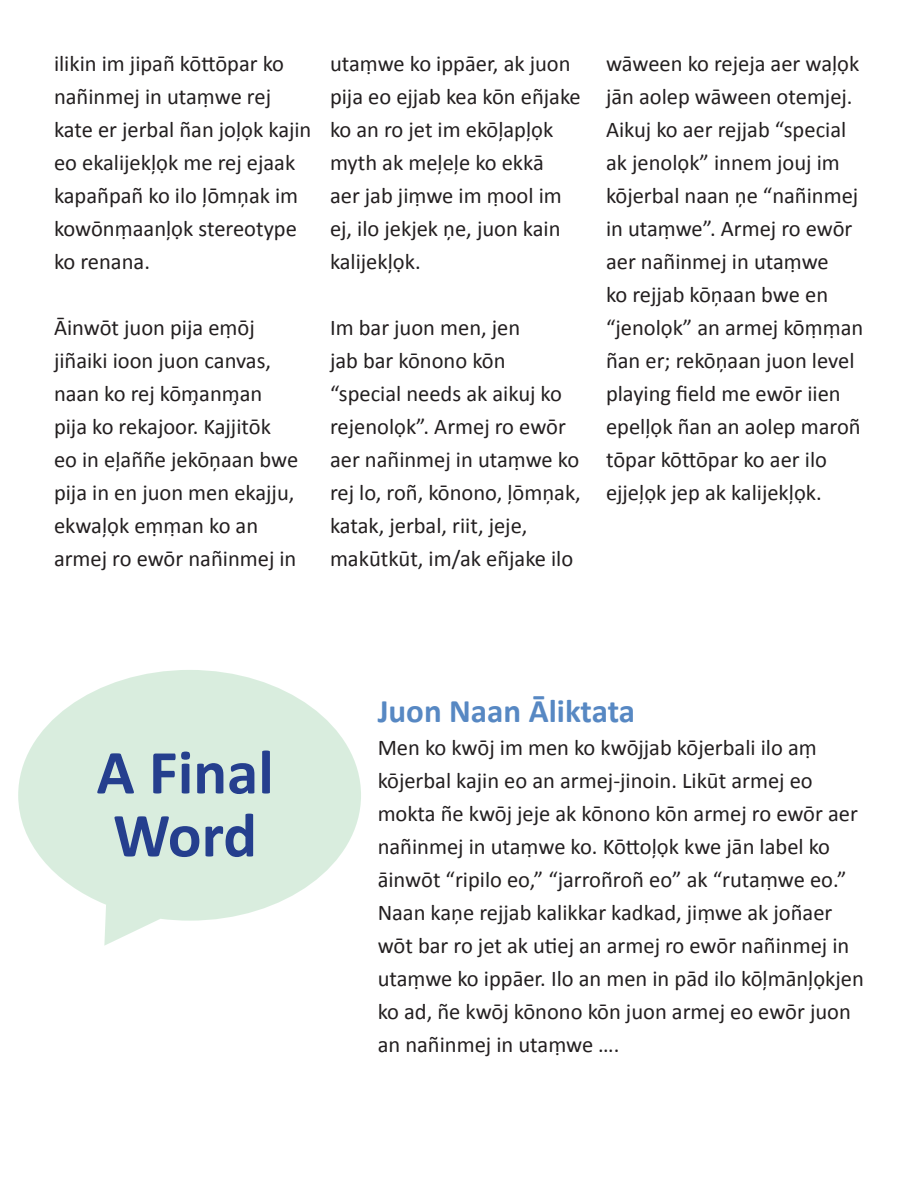
<style>
.page{position:relative;width:918px;height:1188px;background:#fff}
.page>*{position:absolute;margin:0;border:0;box-sizing:border-box;transform-origin:0 0}
.t1{font:700 63px/63px "Calibri";color:#253f8e}
.t2{font:700 33px "Calibri";color:#5788c3}
.t3{font:22.5px/33px "Calibri";color:#231f20}
</style>
<div class="page">
<svg style="left:18px;top:670px;width:343px;height:276px;fill:#d9edde"></svg>
<p class="t3" style="left:54px;top:47px;width:259px">ilikin im jipañ kōttōpar ko nañinmej in utaṃwe rej kate er jerbal ñan joļọk kajin eo ekalijekļọk me rej ejaak kapañpañ ko ilo ļōmņak im kowōnṃaanļọk stereotype ko renana.</p>
<p class="t3" style="left:54px;top:311px;width:246px">Āinwōt juon pija eṃōj jiñaiki ioon juon canvas, naan ko rej kōm̧anm̧an pija ko rekajoor. Kajjitōk eo in eļaññe jekōņaan bwe pija in en juon men ekajju, ekwaļọk eṃṃan ko an armej ro ewōr nañinmej in</p>
<p class="t3" style="left:330px;top:47px;width:252px">utaṃwe ko ippāer, ak juon pija eo ejjab kea kōn eñjake ko an ro jet im ekōļapļọk myth ak meļeļe ko ekkā<br>aer jab jiṃwe im ṃool im ej, ilo jekjek ņe, juon kain kalijekļọk.</p>
<p class="t3" style="left:330px;top:311px;width:252px">Im bar juon men, jen<br>jab bar kōnono kōn “special needs ak aikuj ko rejenolọk”. Armej ro ewōr aer nañinmej in utaṃwe ko rej lo, roñ, kōnono, ļōmņak, katak, jerbal, riit, jeje, makūtkūt, im/ak eñjake ilo</p>
<p class="t3" style="left:606px;top:47px;width:259px">wāween ko rejeja aer waļọk jān aolep wāween otemjej.<br>Aikuj ko aer rejjab “special ak jenolọk” innem jouj im kōjerbal naan ņe “nañinmej in utaṃwe”. Armej ro ewōr aer nañinmej in utaṃwe<br>ko rejjab kōņaan bwe en “jenolọk” an armej kōṃṃan ñan er; rekōņaan juon level playing field me ewōr iien epelļọk ñan an aolep maroñ tōpar kōttōpar ko aer ilo ejjeļọk jep ak kalijekļọk.</p>
<h1 class="t1" style="left:97px;top:740px;width:179px">A Final<br>Word</h1>
<h2 class="t2" style="left:378px;top:690px;width:259px">Juon Naan Āliktata</h2>
<p class="t3" style="left:378px;top:731px;width:488px">Men ko kwōj im men ko kwōjjab kōjerbali ilo aṃ kōjerbal kajin eo an armej-jinoin. Likūt armej eo mokta ñe kwōj jeje ak kōnono kōn armej ro ewōr aer nañinmej in utaṃwe ko. Kōttoļọk kwe jān label ko āinwōt “ripilo eo,” “jarroñroñ eo” ak “rutaṃwe eo.” Naan kaņe rejjab kalikkar kadkad, jiṃwe ak joñaer wōt bar ro jet ak utiej an armej ro ewōr nañinmej in utaṃwe ko ippāer. Ilo an men in pād ilo kōļmānļọkjen ko ad, ñe kwōj kōnono kōn juon armej eo ewōr juon an nañinmej in utaṃwe ….</p>
</div>
